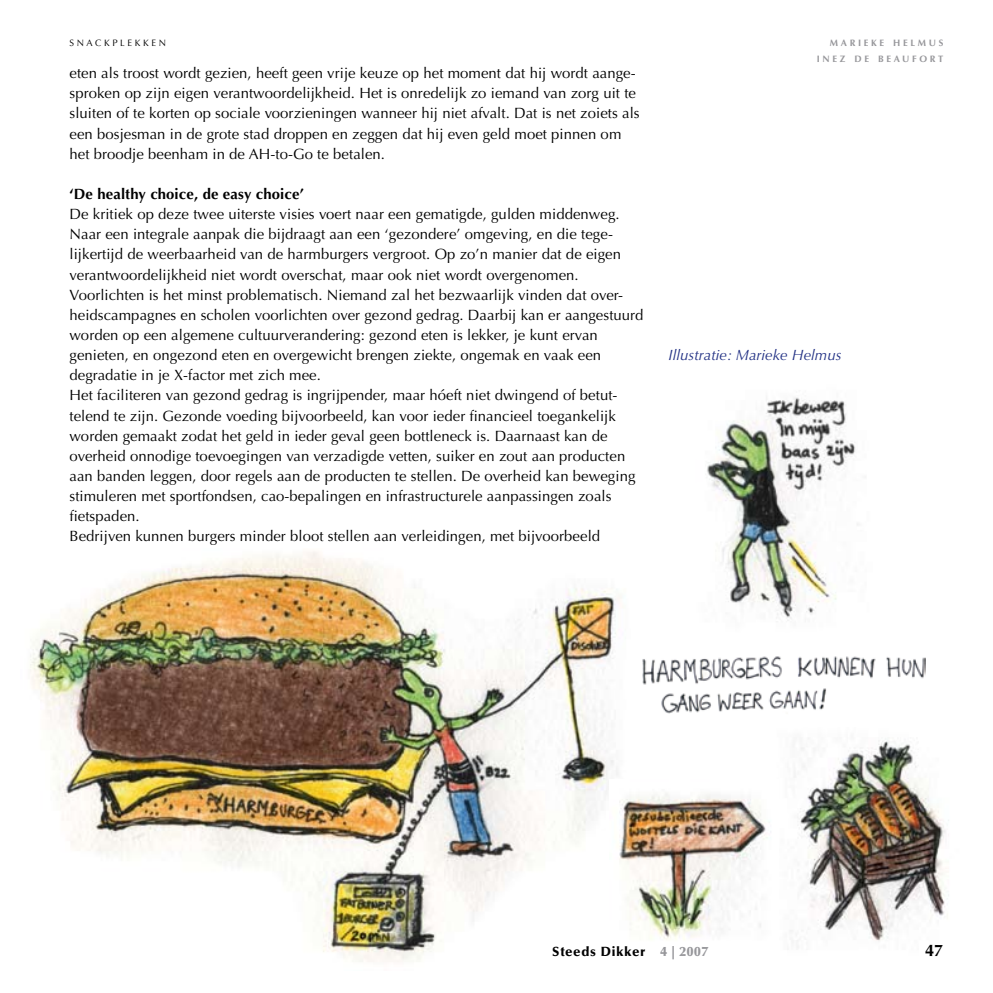
<style>
.page{position:relative;width:993px;height:993px;background:#fff}
.page>*{position:absolute;margin:0;border:0;box-sizing:border-box;transform-origin:0 0}
.t1{font:700 16.62px "Optima";color:#000}
.t2{font:14.88px/20.1px "Optima";letter-spacing:.005em;color:#000}
.t3{font:700 14.88px "Optima";letter-spacing:.01em;color:#000}
.t4{font:italic 14.88px "Optima";letter-spacing:.005em;color:#233285}
.t5{font:900 13.3px "Optima";letter-spacing:.05em;color:#000}
.t6{font:700 9.28px/15.9px "Optima";letter-spacing:.285em;color:#97979b;text-align:right}
.t7{font:9.28px "Optima";letter-spacing:.285em;color:#000}
.s1{color:#97979b}
</style>
<div class="page">
<img style="left:790px;top:739px;width:159px;height:209px">
<img style="left:30px;top:551px;width:591px;height:411px">
<img style="left:642px;top:656px;width:283px;height:58px">
<img style="left:609px;top:779px;width:161px;height:161px">
<img style="left:707px;top:397px;width:151px;height:224px">
<p class="t7" style="left:69px;top:38px;width:98px">SNACKPLEKKEN</p>
<p class="t6" style="left:816px;top:35px;width:128px">MARIEKE HELMUS<br>INEZ DE BEAUFORT</p>
<p class="t2" style="left:69px;top:63px;width:571px">eten als troost wordt gezien, heeft geen vrije keuze op het moment dat hij wordt aange&shy;sproken op zijn eigen verantwoordelijkheid. Het is onredelijk zo iemand van zorg uit te sluiten of te korten op sociale voorzieningen wanneer hij niet afvalt. Dat is net zoiets als een bosjesman in de grote stad droppen en zeggen dat hij even geld moet pinnen om het broodje beenham in de AH-to-Go te betalen.</p>
<p class="t3" style="left:69px;top:185px;width:236px">‘De healthy choice, de easy choice’</p>
<p class="t2" style="left:69px;top:204px;width:575px">De kritiek op deze twee uiterste visies voert naar een gematigde, gulden middenweg.<br>Naar een integrale aanpak die bijdraagt aan een ‘gezondere’ omgeving, en die tege&shy;lijkertijd de weerbaarheid van de harmburgers vergroot. Op zo’n manier dat de eigen verantwoordelijkheid niet wordt overschat, maar ook niet wordt overgenomen.<br>Voorlichten is het minst problematisch. Niemand zal het bezwaarlijk vinden dat over&shy;heidscampagnes en scholen voorlichten over gezond gedrag. Daarbij kan er aangestuurd worden op een algemene cultuurverandering: gezond eten is lekker, je kunt ervan genieten, en ongezond eten en overgewicht brengen ziekte, ongemak en vaak een degradatie in je X-factor met zich mee.<br>Het faciliteren van gezond gedrag is ingrijpender, maar hóeft niet dwingend of betut&shy;telend te zijn. Gezonde voeding bijvoorbeeld, kan voor ieder financieel toegankelijk worden gemaakt zodat het geld in ieder geval geen bottleneck is. Daarnaast kan de overheid onnodige toevoegingen van verzadigde vetten, suiker en zout aan producten aan banden leggen, door regels aan de producten te stellen. De overheid kan beweging stimuleren met sportfondsen, cao-bepalingen en infrastructurele aanpassingen zoals fietspaden.<br>Bedrijven kunnen burgers minder bloot stellen aan verleidingen, met bijvoorbeeld</p>
<p class="t4" style="left:668px;top:346px;width:174px">Illustratie: Marieke Helmus</p>
<p class="t5" style="left:552px;top:943px;width:157px">Steeds Dikker <span class="s1">4 | 2007</span></p>
<p class="t1" style="left:924px;top:940px;width:20px">47</p>
</div>
